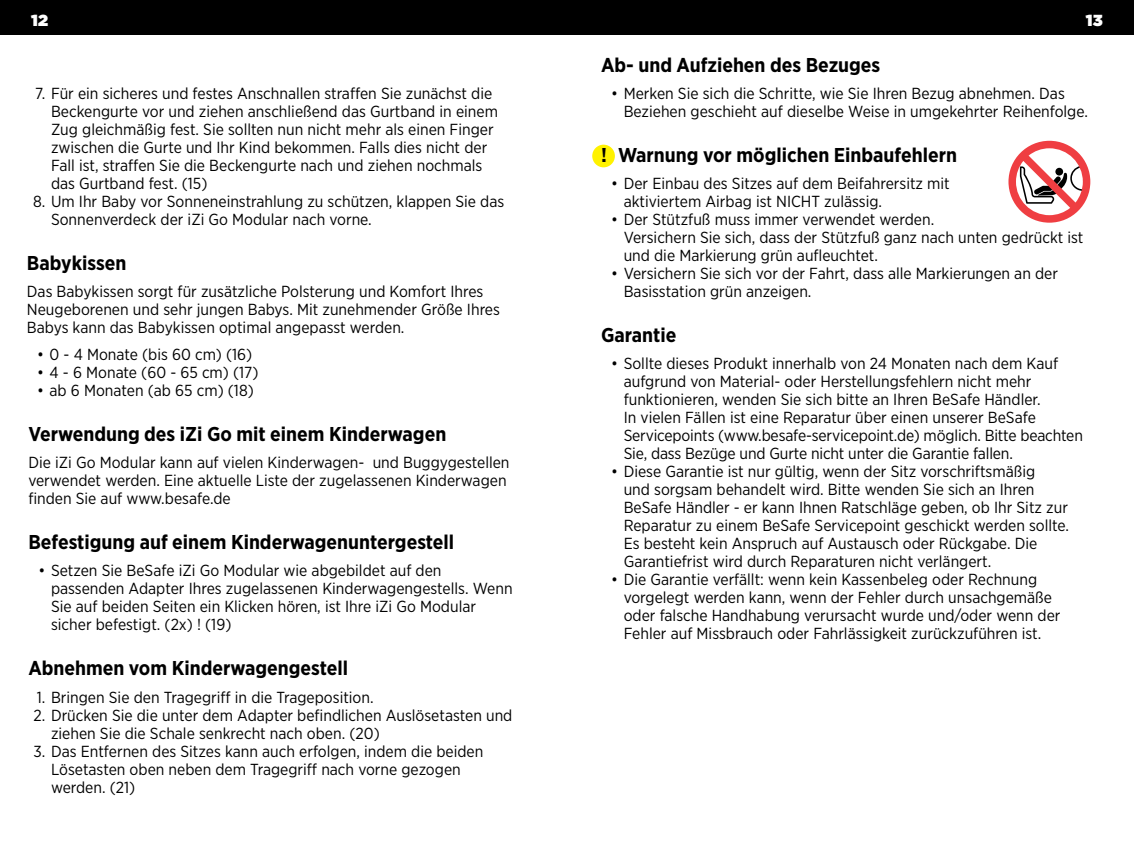
<style>
.page{position:relative;width:1134px;height:851px;background:#fff}
.page>*{position:absolute;margin:0;border:0;box-sizing:border-box;transform-origin:0 0}
.t1{font:700 20px "Gotham Narrow";color:#000}
.t2{font:16px/18px "Gotham Narrow";color:#000}
.t3{font:16px "Gotham Ultra";color:#fff}
</style>
<div class="page">
<div style="left:0;top:0;width:1134px;height:34px;background:#000"></div>
<div style="left:592px;top:145px;width:23px;height:22px;background:#fff200;border-radius:50%"></div>
<svg style="left:1008px;top:141px;width:82px;height:82px"></svg>
<p class="t3" style="left:31px;top:11px;width:18px">12</p>
<p class="t3" style="left:1086px;top:11px;width:18px">13</p>
<p class="t2" style="left:51px;top:84px;width:448px;text-indent:-16px">7. Für ein sicheres und festes Anschnallen straffen Sie zunächst die Beckengurte vor und ziehen anschließend das Gurtband in einem Zug gleichmäßig fest. Sie sollten nun nicht mehr als einen Finger zwischen die Gurte und Ihr Kind bekommen. Falls dies nicht der Fall ist, straffen Sie die Beckengurte nach und ziehen nochmals das Gurtband fest. (15)</p>
<p class="t2" style="left:51px;top:192px;width:455px;text-indent:-18px">8. Um Ihr Baby vor Sonneneinstrahlung zu schützen, klappen Sie das<br>Sonnenverdeck der iZi Go Modular nach vorne.</p>
<p class="t1" style="left:27px;top:250px;width:101px">Babykissen</p>
<p class="t2" style="left:27px;top:282px;width:475px">Das Babykissen sorgt für zusätzliche Polsterung und Komfort Ihres<br>Neugeborenen und sehr jungen Babys. Mit zunehmender Größe Ihres<br>Babys kann das Babykissen optimal angepasst werden.</p>
<p class="t2" style="left:37px;top:345px;width:217px">• 0 - 4 Monate (bis 60 cm) (16)</p>
<p class="t2" style="left:37px;top:363px;width:223px">• 4 - 6 Monate (60 - 65 cm) (17)</p>
<p class="t2" style="left:37px;top:381px;width:218px">• ab 6 Monaten (ab 65 cm) (18)</p>
<p class="t1" style="left:28px;top:421px;width:419px">Verwendung des iZi Go mit einem Kinderwagen</p>
<p class="t2" style="left:28px;top:453px;width:483px">Die iZi Go Modular kann auf vielen Kinderwagen- und Buggygestellen verwendet werden. Eine aktuelle Liste der zugelassenen Kinderwagen finden Sie auf www.besafe.de</p>
<p class="t1" style="left:28px;top:529px;width:427px">Befestigung auf einem Kinderwagenuntergestell</p>
<p class="t2" style="left:51px;top:561px;width:463px;text-indent:-13px">• Setzen Sie BeSafe iZi Go Modular wie abgebildet auf den passenden Adapter Ihres zugelassenen Kinderwagengestells. Wenn Sie auf beiden Seiten ein Klicken hören, ist Ihre iZi Go Modular sicher befestigt. (2x) ! (19)</p>
<p class="t1" style="left:28px;top:655px;width:321px">Abnehmen vom Kinderwagengestell</p>
<p class="t2" style="left:37px;top:687px;width:338px">1. Bringen Sie den Tragegriff in die Trageposition.</p>
<p class="t2" style="left:51px;top:705px;width:463px;text-indent:-18px">2. Drücken Sie die unter dem Adapter befindlichen Auslösetasten und ziehen Sie die Schale senkrecht nach oben. (20)</p>
<p class="t2" style="left:51px;top:741px;width:434px;text-indent:-18px">3. Das Entfernen des Sitzes kann auch erfolgen, indem die beiden<br>Lösetasten oben neben dem Tragegriff nach vorne gezogen werden. (21)</p>
<p class="t1" style="left:601px;top:52px;width:281px">Ab- und Aufziehen des Bezuges</p>
<p class="t2" style="left:624px;top:84px;width:466px;text-indent:-13px">• Merken Sie sich die Schritte, wie Sie Ihren Bezug abnehmen. Das<br>Beziehen geschieht auf dieselbe Weise in umgekehrter Reihenfolge.</p>
<p class="t1" style="left:601px;top:142px;width:357px">! Warnung vor möglichen Einbaufehlern</p>
<p class="t2" style="left:624px;top:174px;width:328px;text-indent:-13px">• Der Einbau des Sitzes auf dem Beifahrersitz mit aktiviertem Airbag ist NICHT zulässig.</p>
<p class="t2" style="left:624px;top:210px;width:461px;text-indent:-13px">• Der Stützfuß muss immer verwendet werden.<br>Versichern Sie sich, dass der Stützfuß ganz nach unten gedrückt ist und die Markierung grün aufleuchtet.</p>
<p class="t2" style="left:624px;top:264px;width:436px;text-indent:-13px">• Versichern Sie sich vor der Fahrt, dass alle Markierungen an der<br>Basisstation grün anzeigen.</p>
<p class="t1" style="left:601px;top:322px;width:77px">Garantie</p>
<p class="t2" style="left:624px;top:354px;width:461px;text-indent:-13px">• Sollte dieses Produkt innerhalb von 24 Monaten nach dem Kauf aufgrund von Material- oder Herstellungsfehlern nicht mehr funktionieren, wenden Sie sich bitte an Ihren BeSafe Händler.<br>In vielen Fällen ist eine Reparatur über einen unserer BeSafe Servicepoints (www.besafe-servicepoint.de) möglich. Bitte beachten Sie, dass Bezüge und Gurte nicht unter die Garantie fallen.</p>
<p class="t2" style="left:624px;top:462px;width:447px;text-indent:-13px">• Diese Garantie ist nur gültig, wenn der Sitz vorschriftsmäßig<br>und sorgsam behandelt wird. Bitte wenden Sie sich an Ihren BeSafe Händler - er kann Ihnen Ratschläge geben, ob Ihr Sitz zur Reparatur zu einem BeSafe Servicepoint geschickt werden sollte.<br>Es besteht kein Anspruch auf Austausch oder Rückgabe. Die Garantiefrist wird durch Reparaturen nicht verlängert.</p>
<p class="t2" style="left:624px;top:570px;width:438px;text-indent:-13px">• Die Garantie verfällt: wenn kein Kassenbeleg oder Rechnung vorgelegt werden kann, wenn der Fehler durch unsachgemäße oder falsche Handhabung verursacht wurde und/oder wenn der Fehler auf Missbrauch oder Fahrlässigkeit zurückzuführen ist.</p>
</div>
